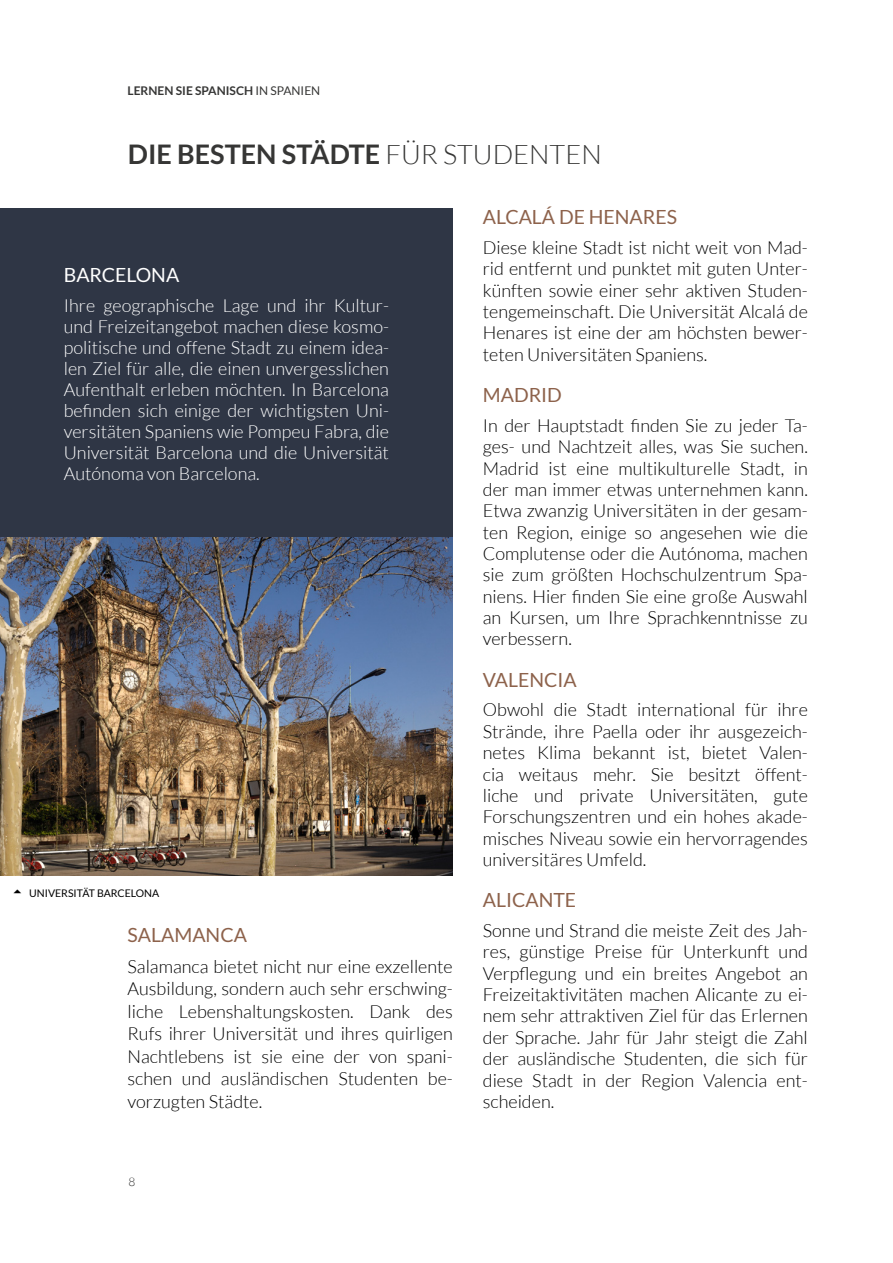
<style>
.page{position:relative;width:893px;height:1263px;background:#fff}
.page>*{position:absolute;margin:0;border:0;box-sizing:border-box;transform-origin:0 0}
.t1{font:700 27px "Lato";color:#363635}
.t2{font:19.5px "Lato";color:#8d624b}
.t3{font:19.5px "Lato";color:#fff}
.t4{font:300 18px/21.3px "Lato";color:#000;text-align:justify}
.t5{font:300 18px/21px "Lato";color:#fff;text-align:justify}
.t6{font:700 12px "Lato";color:#363635}
.t7{font:300 12px "Lato";color:#363635}
.t8{font:10.5px "Lato";color:#000}
.s1{font-weight:400}
.s2{font-weight:300}
</style>
<div class="page">
<div style="left:0;top:208px;width:453px;height:330px;background:#2f3645"></div>
<img style="left:0;top:538px;width:453px;height:338px">
<p class="t6" style="left:128px;top:83px;width:194px">LERNEN SIE SPANISCH <span class="s1">IN SPANIEN</span></p>
<h1 class="t1" style="left:128px;top:139px;width:475px">DIE BESTEN STÄDTE <span class="s2">FÜR STUDENTEN</span></h1>
<p class="t3" style="left:64px;top:264px;width:117px">BARCELONA</p>
<p class="t5" style="left:64px;top:295px;width:327px">Ihre geographische Lage und ihr Kultur&shy;und Freizeitangebot machen diese kosmo&shy;politische und offene Stadt zu einem idea&shy;len Ziel für alle, die einen unvergesslichen Aufenthalt erleben möchten. In Barcelona befinden sich einige der wichtigsten Uni&shy;versitäten Spaniens wie Pompeu Fabra, die Universität Barcelona und die Universität Autónoma von Barcelona.</p>
<p class="t8" style="left:29px;top:887px;width:131px">UNIVERSITÄT BARCELONA</p>
<p class="t2" style="left:128px;top:924px;width:121px">SALAMANCA</p>
<p class="t4" style="left:128px;top:955px;width:327px;line-height:22.5px">Salamanca bietet nicht nur eine exzellente Ausbildung, sondern auch sehr erschwing&shy;liche Lebenshaltungskosten. Dank des Rufs ihrer Universität und ihres quirligen Nachtlebens ist sie eine der von spani&shy;schen und ausländischen Studenten be&shy;vorzugten Städte.</p>
<p class="t7" style="left:128px;top:1175px;width:8px">8</p>
<p class="t2" style="left:483px;top:206px;width:196px">ALCALÁ DE HENARES</p>
<p class="t4" style="left:483px;top:237px;width:327px">Diese kleine Stadt ist nicht weit von Mad&shy;rid entfernt und punktet mit guten Unter&shy;künften sowie einer sehr aktiven Studen&shy;tengemeinschaft. Die Universität Alcalá de Henares ist eine der am höchsten bewer&shy;teten Universitäten Spaniens.</p>
<p class="t2" style="left:483px;top:384px;width:81px">MADRID</p>
<p class="t4" style="left:483px;top:415px;width:327px">In der Hauptstadt finden Sie zu jeder Ta&shy;ges- und Nachtzeit alles, was Sie suchen.<br>Madrid ist eine multikulturelle Stadt, in der man immer etwas unternehmen kann.<br>Etwa zwanzig Universitäten in der gesam&shy;ten Region, einige so angesehen wie die Complutense oder die Autónoma, machen sie zum größten Hochschulzentrum Spa&shy;niens. Hier finden Sie eine große Auswahl an Kursen, um Ihre Sprachkenntnisse zu verbessern.</p>
<p class="t2" style="left:483px;top:669px;width:95px">VALENCIA</p>
<p class="t4" style="left:483px;top:699px;width:327px">Obwohl die Stadt international für ihre Strände, ihre Paella oder ihr ausgezeich&shy;netes Klima bekannt ist, bietet Valen&shy;cia weitaus mehr. Sie besitzt öffent&shy;liche und private Universitäten, gute Forschungszentren und ein hohes akade&shy;misches Niveau sowie ein hervorragendes universitäres Umfeld.</p>
<p class="t2" style="left:483px;top:889px;width:95px">ALICANTE</p>
<p class="t4" style="left:483px;top:920px;width:327px">Sonne und Strand die meiste Zeit des Jah&shy;res, günstige Preise für Unterkunft und Verpflegung und ein breites Angebot an Freizeitaktivitäten machen Alicante zu ei&shy;nem sehr attraktiven Ziel für das Erlernen der Sprache. Jahr für Jahr steigt die Zahl der ausländische Studenten, die sich für diese Stadt in der Region Valencia ent&shy;scheiden.</p>
</div>
